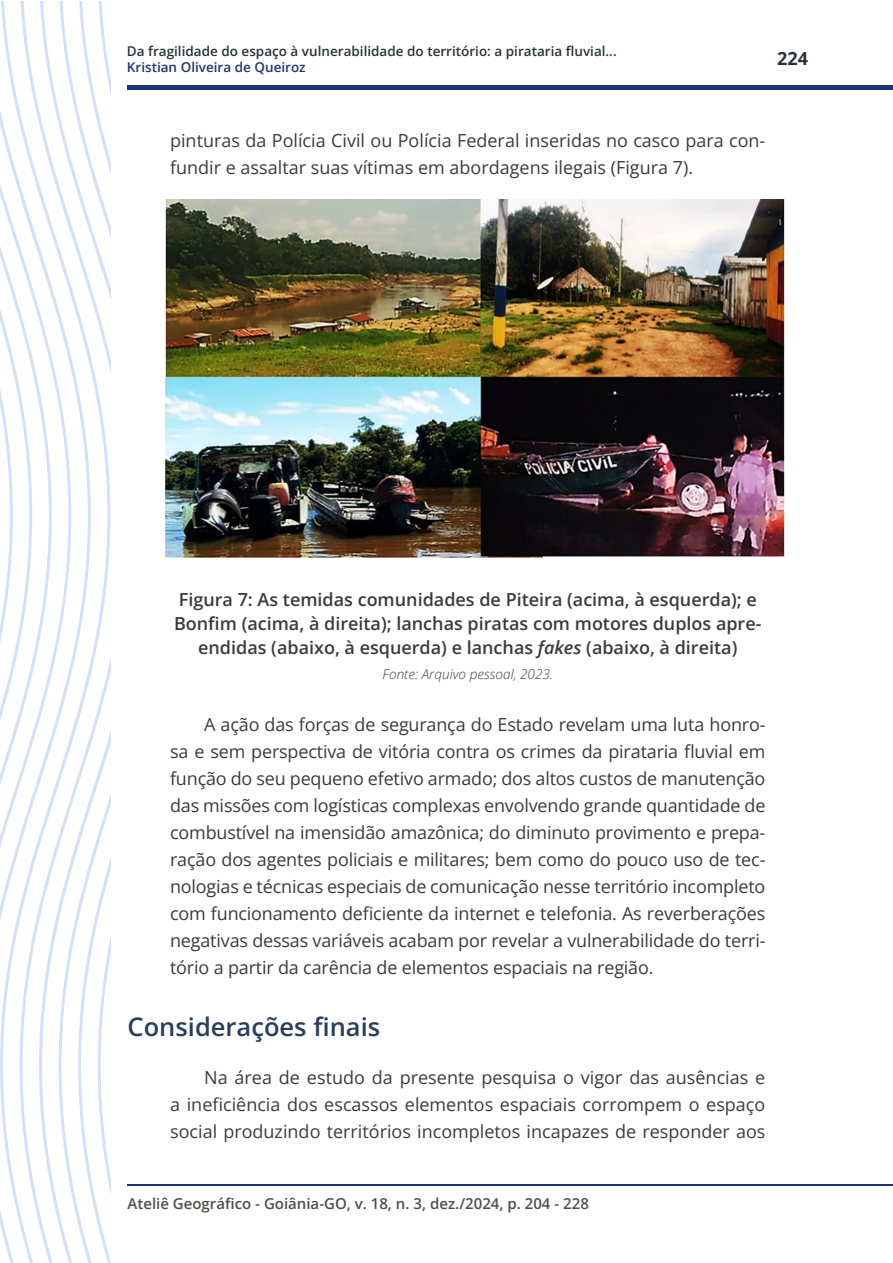
<style>
.page{position:relative;width:893px;height:1263px;background:#fff}
.page>*{position:absolute;margin:0;border:0;box-sizing:border-box;transform-origin:0 0}
.t1{font:600 25.5px "Open Sans";color:#273f5c}
.t2{font:18px/27px "Open Sans";color:#3c3b3b;text-align:justify}
.t3{font:600 18px/24px "Open Sans";color:#3c3b3b;text-align:center}
.t4{font:700 18px "Open Sans";color:#263338}
.t5{font:600 15px "Open Sans";color:#4c4f4a}
.t6{font:600 13.5px "Open Sans";color:#263338}
.t7{font:italic 300 13.5px "Open Sans";color:#3c3b3b}
.t8{font:600 13.5px "Open Sans";color:#1c3571}
.s1{font-style:italic}
</style>
<div class="page">
<hr style="left:128px;top:85px;width:765px;height:4px;background:#1c3571">
<hr style="left:128px;top:1184px;width:765px;height:1px;background:#1c3571">
<svg style="left:91px;top:2px;width:19px;height:1261px"></svg>
<svg style="left:71px;top:2px;width:20px;height:1261px"></svg>
<svg style="left:52px;top:2px;width:19px;height:1261px"></svg>
<svg style="left:32px;top:2px;width:20px;height:1261px"></svg>
<svg style="left:0;top:2px;width:32px;height:1261px"></svg>
<img style="left:165px;top:200px;width:619px;height:357px">
<p class="t6" style="left:127px;top:41px;width:491px">Da fragilidade do espaço à vulnerabilidade do território: a pirataria fluvial...</p>
<p class="t8" style="left:127px;top:58px;width:180px">Kristian Oliveira de Queiroz</p>
<p class="t4" style="left:777px;top:46px;width:32px">224</p>
<p class="t2" style="left:170px;top:126px;width:597px">pinturas da Polícia Civil ou Polícia Federal inseridas no casco para con&shy;fundir e assaltar suas vítimas em abordagens ilegais (Figura 7).</p>
<p class="t3" style="left:174px;top:587px;width:589px">Figura 7: As temidas comunidades de Piteira (acima, à esquerda); e<br>Bonfim (acima, à direita); lanchas piratas com motores duplos apre&shy;endidas (abaixo, à esquerda) e lanchas <span class="s1">fakes</span> (abaixo, à direita)</p>
<p class="t7" style="left:383px;top:664px;width:172px">Fonte: Arquivo pessoal, 2023.</p>
<p class="t2" style="left:170px;top:711px;width:597px;text-indent:34px">A ação das forças de segurança do Estado revelam uma luta honro&shy;sa e sem perspectiva de vitória contra os crimes da pirataria fluvial em função do seu pequeno efetivo armado; dos altos custos de manutenção das missões com logísticas complexas envolvendo grande quantidade de combustível na imensidão amazônica; do diminuto provimento e prepa&shy;ração dos agentes policiais e militares; bem como do pouco uso de tec&shy;nologias e técnicas especiais de comunicação nesse território incompleto com funcionamento deficiente da internet e telefonia. As reverberações negativas dessas variáveis acabam por revelar a vulnerabilidade do terri&shy;tório a partir da carência de elementos espaciais na região.</p>
<h1 class="t1" style="left:128px;top:1009px;width:254px">Considerações finais</h1>
<p class="t2" style="left:170px;top:1063px;width:597px;text-indent:34px">Na área de estudo da presente pesquisa o vigor das ausências e a ineficiência dos escassos elementos espaciais corrompem o espaço social produzindo territórios incompletos incapazes de responder aos</p>
<p class="t5" style="left:128px;top:1193px;width:463px">Ateliê Geográfico - Goiânia-GO, v. 18, n. 3, dez./2024, p. 204 - 228</p>
</div>
